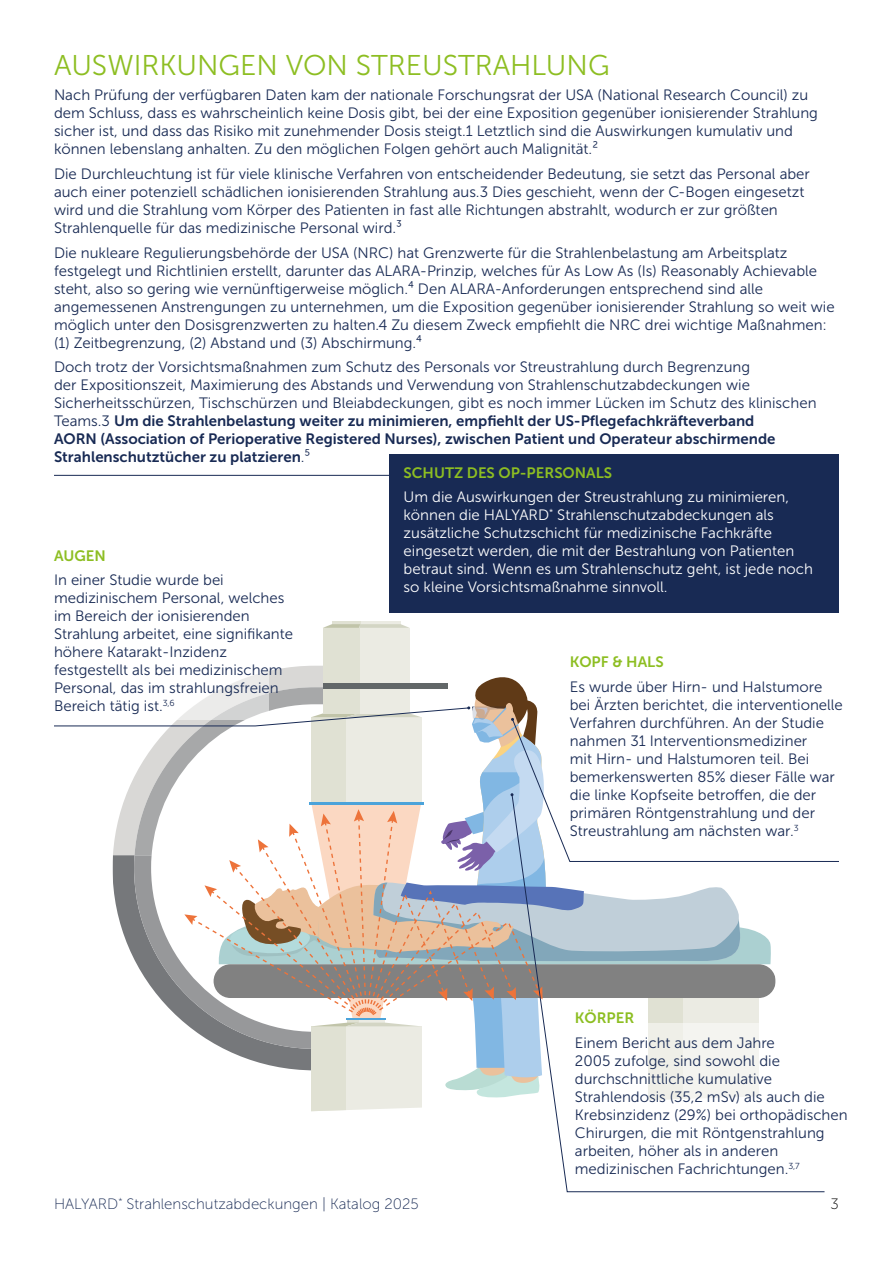
<style>
.page{position:relative;width:893px;height:1263px;background:#fff}
.page>*{position:absolute;margin:0;border:0;box-sizing:border-box;transform-origin:0 0}
.t1{font:28.5px "Museo Sans 300";color:#8dbe22}
.t2{font:15px/18px "Museo Sans 300";color:#182a54}
.t3{font:15px/18px "Museo Sans 300";color:#fff}
.t4{font:15px/18px "Museo Sans 700";color:#182a54}
.t5{font:15px "Museo Sans 100";color:#182a54}
.t6{font:15px "Museo Sans 700";color:#8dbe22}
.t7{font:15px "Museo Sans 100";color:#000}
.s1{font-family:"Museo Sans 300"}
</style>
<div class="page">
<div style="left:311px;top:1026px;width:110px;height:85px;background:#ebebe3"></div>
<div style="left:311px;top:1026px;width:35px;height:85px;background:#e0e1d3"></div>
<div style="left:332px;top:628px;width:78px;height:85px;background:#ebebe3"></div>
<div style="left:323px;top:628px;width:36px;height:85px;background:#e0e1d3"></div>
<hr style="left:332px;top:621px;width:69px;height:3px;background:#ebebe3">
<hr style="left:332px;top:621px;width:28px;height:3px;background:#e0e1d3">
<svg style="left:323px;top:624px;width:86px;height:4px"></svg>
<svg style="left:553px;top:861px;width:272px;height:331px"></svg>
<svg style="left:54px;top:675px;width:717px;height:423px"></svg>
<svg style="left:54px;top:671px;width:215px;height:48px"></svg>
<hr style="left:54px;top:475px;width:785px;height:1px;background:#182a54">
<div style="left:390px;top:454px;width:449px;height:158px;background:#182a54"></div>
<h1 class="t1" style="left:54px;top:50px;width:557px">AUSWIRKUNGEN VON STREUSTRAHLUNG</h1>
<p class="t2" style="left:54px;top:86px;width:765px">Nach Prüfung der verfügbaren Daten kam der nationale Forschungsrat der USA (National Research Council) zu dem Schluss, dass es wahrscheinlich keine Dosis gibt, bei der eine Exposition gegenüber ionisierender Strahlung sicher ist, und dass das Risiko mit zunehmender Dosis steigt.1 Letztlich sind die Auswirkungen kumulativ und können lebenslang anhalten. Zu den möglichen Folgen gehört auch Malignität.²</p>
<p class="t2" style="left:54px;top:165px;width:757px">Die Durchleuchtung ist für viele klinische Verfahren von entscheidender Bedeutung, sie setzt das Personal aber auch einer potenziell schädlichen ionisierenden Strahlung aus.3 Dies geschieht, wenn der C-Bogen eingesetzt wird und die Strahlung vom Körper des Patienten in fast alle Richtungen abstrahlt, wodurch er zur größten Strahlenquelle für das medizinische Personal wird.³</p>
<p class="t2" style="left:54px;top:244px;width:782px">Die nukleare Regulierungsbehörde der USA (NRC) hat Grenzwerte für die Strahlenbelastung am Arbeitsplatz festgelegt und Richtlinien erstellt, darunter das ALARA-Prinzip, welches für As Low As (Is) Reasonably Achievable steht, also so gering wie vernünftigerweise möglich.⁴ Den ALARA-Anforderungen entsprechend sind alle angemessenen Anstrengungen zu unternehmen, um die Exposition gegenüber ionisierender Strahlung so weit wie möglich unter den Dosisgrenzwerten zu halten.4 Zu diesem Zweck empfiehlt die NRC drei wichtige Maßnahmen: (1) Zeitbegrenzung, (2) Abstand und (3) Abschirmung.⁴</p>
<p class="t2" style="left:54px;top:358px;width:764px">Doch trotz der Vorsichtsmaßnahmen zum Schutz des Personals vor Streustrahlung durch Begrenzung<br>der Expositionszeit, Maximierung des Abstands und Verwendung von Strahlenschutzabdeckungen wie<br>Sicherheitsschürzen, Tischschürzen und Bleiabdeckungen, gibt es noch immer Lücken im Schutz des klinischen</p>
<p class="t4" style="left:54px;top:412px;width:723px"><span class="s1">Teams.3</span> Um die Strahlenbelastung weiter zu minimieren, empfiehlt der US-Pflegefachkräfteverband<br>AORN (Association of Perioperative Registered Nurses), zwischen Patient und Operateur abschirmende<br>Strahlenschutztücher zu platzieren<span class="s1">.⁵</span></p>
<p class="t6" style="left:404px;top:464px;width:210px">SCHUTZ DES OP-PERSONALS</p>
<p class="t3" style="left:404px;top:488px;width:411px">Um die Auswirkungen der Streustrahlung zu minimieren, können die HALYARD<sup>*</sup> Strahlenschutzabdeckungen als zusätzliche Schutzschicht für medizinische Fachkräfte eingesetzt werden, die mit der Bestrahlung von Patienten betraut sind. Wenn es um Strahlenschutz geht, ist jede noch so kleine Vorsichtsmaßnahme sinnvoll.</p>
<p class="t6" style="left:54px;top:547px;width:53px">AUGEN</p>
<p class="t2" style="left:54px;top:571px;width:241px">In einer Studie wurde bei medizinischem Personal, welches im Bereich der ionisierenden<br>Strahlung arbeitet, eine signifikante höhere Katarakt-Inzidenz festgestellt als bei medizinischem<br>Personal, das im strahlungsfreien<br>Bereich tätig ist.<sup>3,6</sup></p>
<p class="t6" style="left:570px;top:654px;width:95px">KOPF &amp; HALS</p>
<p class="t2" style="left:570px;top:678px;width:275px">Es wurde über Hirn- und Halstumore bei Ärzten berichtet, die interventionelle Verfahren durchführen. An der Studie nahmen 31 Interventionsmediziner<br>mit Hirn- und Halstumoren teil. Bei bemerkenswerten 85% dieser Fälle war die linke Kopfseite betroffen, die der primären Röntgenstrahlung und der Streustrahlung am nächsten war.<sup>3</sup></p>
<p class="t6" style="left:575px;top:1010px;width:61px">KÖRPER</p>
<p class="t2" style="left:575px;top:1034px;width:274px">Einem Bericht aus dem Jahre<br>2005 zufolge, sind sowohl die durchschnittliche kumulative Strahlendosis (35,2 mSv) als auch die Krebsinzidenz (29%) bei orthopädischen Chirurgen, die mit Röntgenstrahlung arbeiten, höher als in anderen medizinischen Fachrichtungen.<sup>3,7</sup></p>
<p class="t5" style="left:54px;top:1196px;width:366px">HALYARD<sup>*</sup> Strahlenschutzabdeckungen | Katalog 2025</p>
<p class="t7" style="left:831px;top:1196px;width:10px">3</p>
</div>
